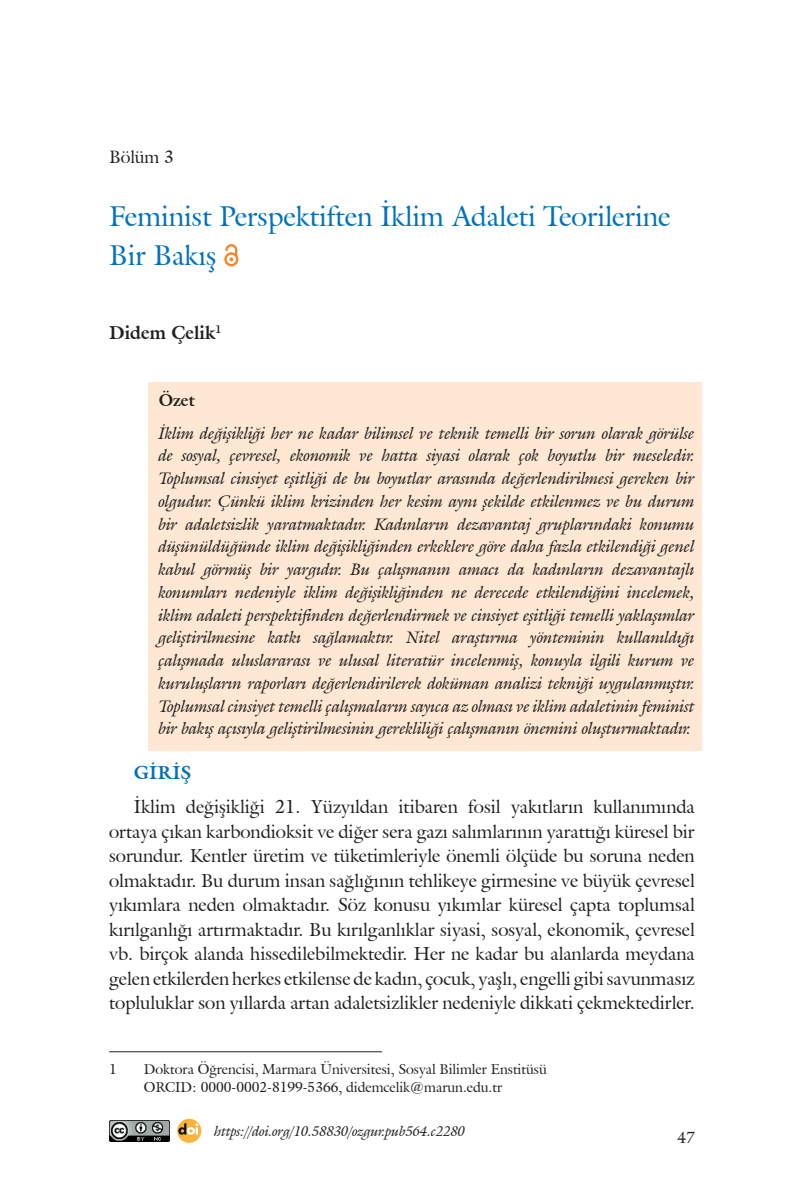
<style>
.page{position:relative;width:794px;height:1191px;background:#fff}
.page>*{position:absolute;margin:0;border:0;box-sizing:border-box;transform-origin:0 0}
.t1{font:28px/38.5px "Galliard IT Cby BT";color:#0072bc}
.t2{font:18.38px/24.5px "Galliard IT Cby BT";color:#231f20;text-align:justify}
.t3{font:700 18.38px "Galliard IT Cby BT";color:#231f20}
.t4{font:700 18.38px "Galliard IT Cby BT";color:#0072bc}
.t5{font:17.5px "Galliard IT Cby BT";color:#231f20}
.t6{font:italic 16.62px/22.8px "Galliard IT Cby BT";color:#231f20;text-align:justify}
.t7{font:700 16.62px "Galliard IT Cby BT";color:#231f20}
.t8{font:15.75px "Galliard IT Cby BT";color:#231f20}
.t9{font:14px/17.5px "Galliard IT Cby BT";color:#231f20}
.t10{font:italic 14px "Galliard IT Cby BT";color:#231f20}
</style>
<div class="page">
<div style="left:148px;top:382px;width:554px;height:368px;background:#fee8d3"></div>
<svg style="left:224px;top:244px;width:14px;height:22px"></svg>
<hr style="left:109px;top:1051px;width:273px;height:1px;background:#231f20">
<img style="left:109px;top:1120px;width:60px;height:21px">
<svg style="left:177px;top:1118px;width:24px;height:24px"></svg>
<svg style="left:178px;top:1123px;width:20px;height:11px"></svg>
<p class="t5" style="left:109px;top:145px;width:66px">Bölüm 3</p>
<h1 class="t1" style="left:109px;top:197px;width:563px">Feminist Perspektiften İklim Adaleti Teorilerine<br>Bir Bakış</h1>
<p class="t3" style="left:109px;top:320px;width:114px">Didem Çelik<sup>1</sup></p>
<p class="t7" style="left:159px;top:389px;width:38px">Özet</p>
<p class="t6" style="left:159px;top:421px;width:537px">İklim değişikliği her ne kadar bilimsel ve teknik temelli bir sorun olarak görülse de sosyal, çevresel, ekonomik ve hatta siyasi olarak çok boyutlu bir meseledir.<br>Toplumsal cinsiyet eşitliği de bu boyutlar arasında değerlendirilmesi gereken bir olgudur. Çünkü iklim krizinden her kesim aynı şekilde etkilenmez ve bu durum bir adaletsizlik yaratmaktadır. Kadınların dezavantaj gruplarındaki konumu düşünüldüğünde iklim değişikliğinden erkeklere göre daha fazla etkilendiği genel kabul görmüş bir yargıdır. Bu çalışmanın amacı da kadınların dezavantajlı konumları nedeniyle iklim değişikliğinden ne derecede etkilendiğini incelemek, iklim adaleti perspektifinden değerlendirmek ve cinsiyet eşitliği temelli yaklaşımlar geliştirilmesine katkı sağlamaktır. Nitel araştırma yönteminin kullanıldığı çalışmada uluslararası ve ulusal literatür incelenmiş, konuyla ilgili kurum ve kuruluşların raporları değerlendirilerek doküman analizi tekniği uygulanmıştır.<br>Toplumsal cinsiyet temelli çalışmaların sayıca az olması ve iklim adaletinin feminist bir bakış açısıyla geliştirilmesinin gerekliliği çalışmanın önemini oluşturmaktadır.</p>
<p class="t4" style="left:134px;top:760px;width:59px">GİRİŞ</p>
<p class="t2" style="left:109px;top:794px;width:587px;text-indent:25px">İklim değişikliği 21. Yüzyıldan itibaren fosil yakıtların kullanımında ortaya çıkan karbondioksit ve diğer sera gazı salımlarının yarattığı küresel bir sorundur. Kentler üretim ve tüketimleriyle önemli ölçüde bu soruna neden olmaktadır. Bu durum insan sağlığının tehlikeye girmesine ve büyük çevresel yıkımlara neden olmaktadır. Söz konusu yıkımlar küresel çapta toplumsal kırılganlığı artırmaktadır. Bu kırılganlıklar siyasi, sosyal, ekonomik, çevresel vb. birçok alanda hissedilebilmektedir. Her ne kadar bu alanlarda meydana gelen etkilerden herkes etkilense de kadın, çocuk, yaşlı, engelli gibi savunmasız topluluklar son yıllarda artan adaletsizlikler nedeniyle dikkati çekmektedirler.</p>
<p class="t9" style="left:109px;top:1060px;width:9px">1</p>
<p class="t9" style="left:144px;top:1060px;width:404px">Doktora Öğrencisi, Marmara Üniversitesi, Sosyal Bilimler Enstitüsü<br>ORCID: 0000-0002-8199-5366, didemcelik@marun.edu.tr</p>
<p class="t10" style="left:214px;top:1121px;width:252px">https://doi.org/10.58830/ozgur.pub564.c2280</p>
<p class="t8" style="left:677px;top:1127px;width:19px">47</p>
</div>
